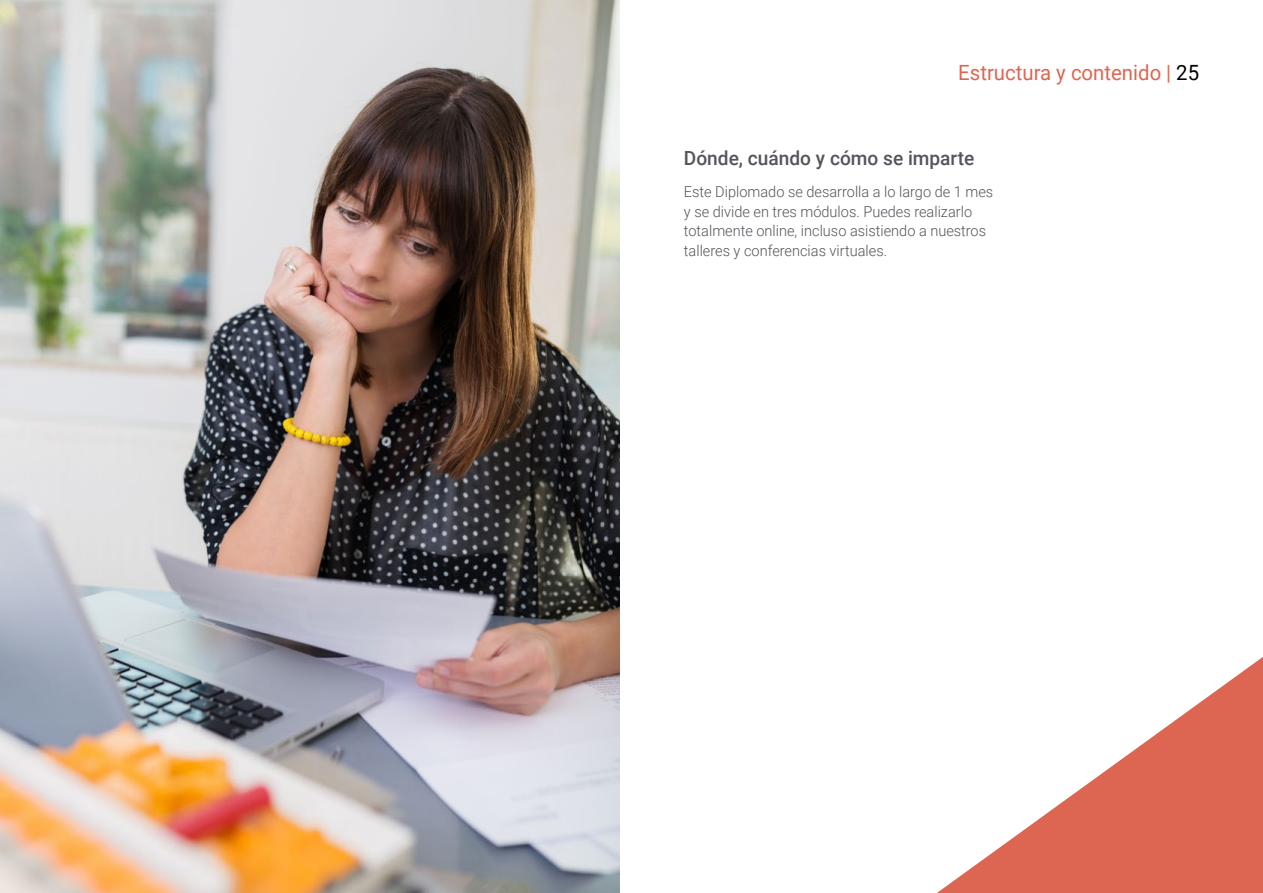
<style>
.page{position:relative;width:1263px;height:893px;background:#fff}
.page>*{position:absolute;margin:0;border:0;box-sizing:border-box;transform-origin:0 0}
.t1{font:21px "Roboto";color:#dd6652}
.t2{font:500 19.5px "Roboto";color:#52555b}
.t3{font:300 15px/19.5px "Roboto";color:#52555b}
.s1{color:#000}
</style>
<div class="page">
<svg style="left:937px;top:657px;width:326px;height:236px"></svg>
<img style="left:0;top:0;width:620px;height:893px">
<h1 class="t1" style="left:958px;top:57px;width:242px">Estructura y contenido | <span class="s1">25</span></h1>
<h2 class="t2" style="left:684px;top:144px;width:292px">Dónde, cuándo y cómo se imparte</h2>
<p class="t3" style="left:684px;top:182px;width:311px">Este Diplomado se desarrolla a lo largo de 1 mes y se divide en tres módulos. Puedes realizarlo totalmente online, incluso asistiendo a nuestros talleres y conferencias virtuales.</p>
</div>
